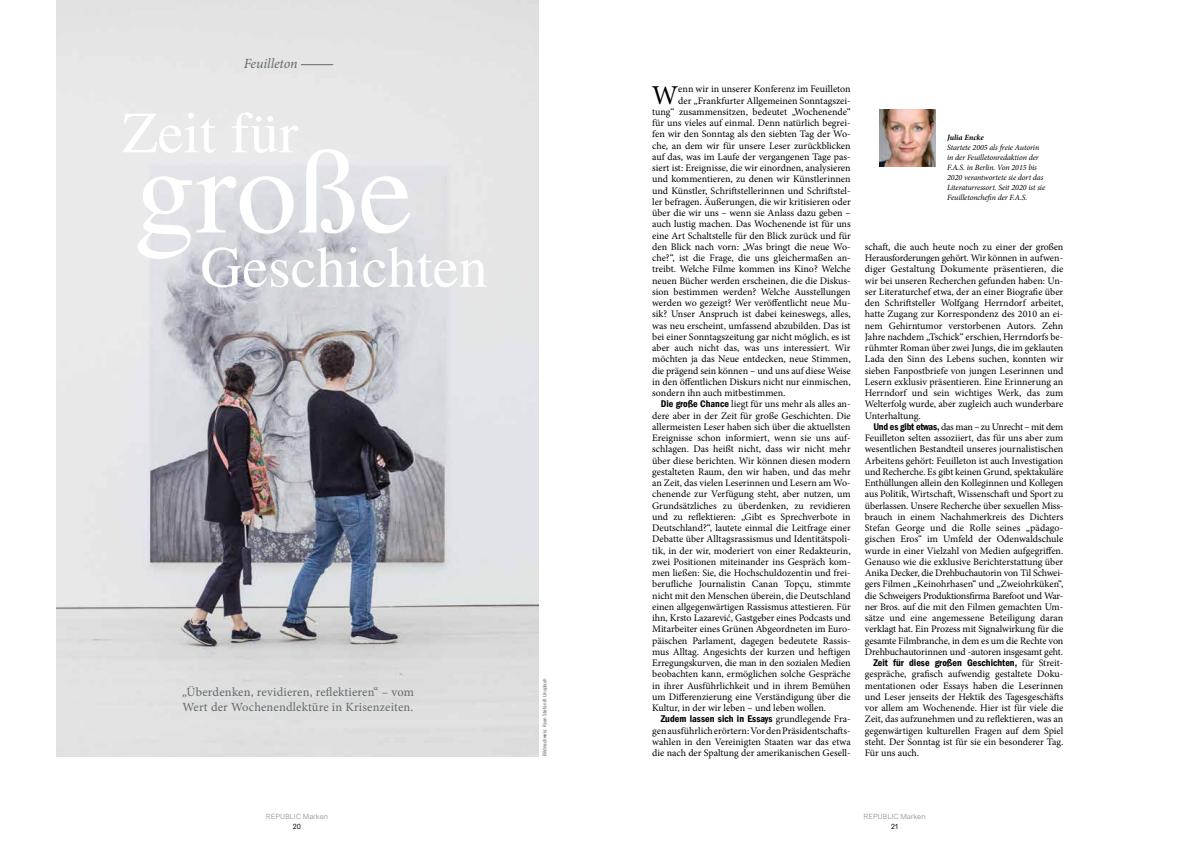
<style>
.page{position:relative;width:1191px;height:842px;background:#fff}
.page>*{position:absolute;margin:0;border:0;box-sizing:border-box;transform-origin:0 0}
.t1{font:122.2px "FAZ Times";color:#fff}
.t2{font:58.1px "FAZ Times";color:#fff}
.t3{font:27.3px "Minion Pro";color:#000}
.t4{font:italic 14px "Minion Pro";letter-spacing:-.005em;color:#60686c}
.t5{font:12.5px/15px "Minion Pro";letter-spacing:.01em;color:#60686c}
.t6{font:10px/11.2px "Minion Pro";color:#000;text-align:justify}
.t7{font:600 condensed 10px "FAZ Franklin Gothic";color:#000}
.t8{font:italic 8px/10px "Minion Pro";letter-spacing:-.01em;color:#000}
.t9{font:italic 700 8px "Minion Pro";letter-spacing:-.005em;color:#000}
.t10{font:7px "Klarheit Grotesk";color:#9d9d9c}
.t11{font:7px "Klarheit Grotesk";color:#000}
.t12{font:condensed 5.5px "FAZ Franklin Gothic";color:#646363}
.s1{font-family:"FAZ Franklin Gothic";font-weight:600;font-stretch:condensed}
.s2{font-family:"Minion Pro";font-weight:400;font-stretch:normal}
</style>
<div class="page">
<img style="left:879px;top:110px;width:56px;height:57px">
<img style="left:57px;top:0;width:482px;height:756px">
<hr style="left:301px;top:64px;width:32px;height:1px;background:#60686c">
<h3 class="t4" style="left:244px;top:54px;width:55px">Feuilleton</h3>
<h2 class="t2" style="left:122px;top:100px;width:177px">Zeit für</h2>
<h1 class="t1" style="left:134px;top:123px;width:280px">große</h1>
<h2 class="t2" style="left:200px;top:234px;width:289px">Geschichten</h2>
<p class="t5" style="left:182px;top:685px;width:234px">„Überdenken, revidieren, reflektieren“ – vom<br>Wert der Wochenendlektüre in Krisenzeiten.</p>
<p class="t10" style="left:266px;top:811px;width:64px">REPUBLIC Marken</p>
<p class="t11" style="left:293px;top:821px;width:10px">20</p>
<p class="t12" style="left:541px;top:756px;width:79px;rotate:-90deg">Bildnachweis: Ryan Stefan @ Unsplash</p>
<h3 class="t3" style="left:652px;top:77px;width:28px">W</h3>
<p class="t6" style="left:678px;top:84px;width:174px">enn wir in unserer Konferenz im Feuilleton</p>
<p class="t6" style="left:678px;top:95px;width:174px">der „Frankfurter Allgemeinen Sonntagszei-</p>
<p class="t6" style="left:652px;top:106px;width:200px">tung“ zusammensitzen, bedeutet „Wochenende“</p>
<p class="t6" style="left:652px;top:117px;width:200px">für uns vieles auf einmal. Denn natürlich begrei-</p>
<p class="t6" style="left:652px;top:129px;width:200px">fen wir den Sonntag als den siebten Tag der Wo-</p>
<p class="t6" style="left:652px;top:140px;width:200px">che, an dem wir für unsere Leser zurückblicken</p>
<p class="t6" style="left:652px;top:151px;width:200px">auf das, was im Laufe der vergangenen Tage pas-</p>
<p class="t6" style="left:652px;top:162px;width:200px">siert ist: Ereignisse, die wir einordnen, analysieren</p>
<p class="t6" style="left:652px;top:174px;width:200px">und kommentieren, zu denen wir Künstlerinnen</p>
<p class="t6" style="left:652px;top:185px;width:200px">und Künstler, Schriftstellerinnen und Schriftstel-</p>
<p class="t6" style="left:652px;top:196px;width:200px">ler befragen. Äußerungen, die wir kritisieren oder</p>
<p class="t6" style="left:652px;top:207px;width:200px">über die wir uns – wenn sie Anlass dazu geben –</p>
<p class="t6" style="left:652px;top:219px;width:200px">auch lustig machen. Das Wochenende ist für uns</p>
<p class="t6" style="left:652px;top:230px;width:200px">eine Art Schaltstelle für den Blick zurück und für</p>
<p class="t6" style="left:652px;top:241px;width:200px">den Blick nach vorn: „Was bringt die neue Wo-</p>
<p class="t6" style="left:652px;top:252px;width:200px">che?“, ist die Frage, die uns gleichermaßen an-</p>
<p class="t6" style="left:652px;top:264px;width:200px">treibt. Welche Filme kommen ins Kino? Welche</p>
<p class="t6" style="left:652px;top:275px;width:200px">neuen Bücher werden erscheinen, die die Diskus-</p>
<p class="t6" style="left:652px;top:286px;width:200px">sion bestimmen werden? Welche Ausstellungen</p>
<p class="t6" style="left:652px;top:297px;width:200px">werden wo gezeigt? Wer veröffentlicht neue Mu-</p>
<p class="t6" style="left:652px;top:309px;width:200px">sik? Unser Anspruch ist dabei keineswegs, alles,</p>
<p class="t6" style="left:652px;top:320px;width:200px">was neu erscheint, umfassend abzubilden. Das ist</p>
<p class="t6" style="left:652px;top:331px;width:200px">bei einer Sonntagszeitung gar nicht möglich, es ist</p>
<p class="t6" style="left:652px;top:342px;width:200px">aber auch nicht das, was uns interessiert. Wir</p>
<p class="t6" style="left:652px;top:354px;width:200px">möchten ja das Neue entdecken, neue Stimmen,</p>
<p class="t6" style="left:652px;top:365px;width:200px">die prägend sein können – und uns auf diese Weise</p>
<p class="t6" style="left:652px;top:376px;width:200px">in den öffentlichen Diskurs nicht nur einmischen,</p>
<p class="t6" style="left:652px;top:387px;width:135px">sondern ihn auch mitbestimmen.</p>
<p class="t6" style="left:660px;top:399px;width:191px"><span class="s1">Die große Chance</span> liegt für uns mehr als alles an-</p>
<p class="t6" style="left:652px;top:410px;width:200px">dere aber in der Zeit für große Geschichten. Die</p>
<p class="t6" style="left:652px;top:421px;width:200px">allermeisten Leser haben sich über die aktuellsten</p>
<p class="t6" style="left:652px;top:432px;width:200px">Ereignisse schon informiert, wenn sie uns auf-</p>
<p class="t6" style="left:652px;top:444px;width:200px">schlagen. Das heißt nicht, dass wir nicht mehr</p>
<p class="t6" style="left:652px;top:455px;width:200px">über diese berichten. Wir können diesen modern</p>
<p class="t6" style="left:652px;top:466px;width:200px">gestalteten Raum, den wir haben, und das mehr</p>
<p class="t6" style="left:652px;top:477px;width:200px">an Zeit, das vielen Leserinnen und Lesern am Wo-</p>
<p class="t6" style="left:652px;top:489px;width:200px">chenende zur Verfügung steht, aber nutzen, um</p>
<p class="t6" style="left:652px;top:500px;width:200px">Grundsätzliches zu überdenken, zu revidieren</p>
<p class="t6" style="left:652px;top:511px;width:200px">und zu reflektieren: „Gibt es Sprechverbote in</p>
<p class="t6" style="left:652px;top:522px;width:200px">Deutschland?“, lautete einmal die Leitfrage einer</p>
<p class="t6" style="left:652px;top:534px;width:200px">Debatte über Alltagsrassismus und Identitätspoli-</p>
<p class="t6" style="left:652px;top:545px;width:200px">tik, in der wir, moderiert von einer Redakteurin,</p>
<p class="t6" style="left:652px;top:556px;width:200px">zwei Positionen miteinander ins Gespräch kom-</p>
<p class="t6" style="left:652px;top:567px;width:200px">men ließen: Sie, die Hochschuldozentin und frei-</p>
<p class="t6" style="left:652px;top:579px;width:200px">berufliche Journalistin Canan Topçu, stimmte</p>
<p class="t6" style="left:652px;top:590px;width:200px">nicht mit den Menschen überein, die Deutschland</p>
<p class="t6" style="left:652px;top:601px;width:200px">einen allgegenwärtigen Rassismus attestieren. Für</p>
<p class="t6" style="left:652px;top:612px;width:200px">ihn, Krsto Lazarević, Gastgeber eines Podcasts und</p>
<p class="t6" style="left:652px;top:624px;width:200px">Mitarbeiter eines Grünen Abgeordneten im Euro-</p>
<p class="t6" style="left:652px;top:635px;width:200px">päischen Parlament, dagegen bedeutete Rassis-</p>
<p class="t6" style="left:652px;top:646px;width:200px">mus Alltag. Angesichts der kurzen und heftigen</p>
<p class="t6" style="left:652px;top:657px;width:200px">Erregungskurven, die man in den sozialen Medien</p>
<p class="t6" style="left:652px;top:669px;width:200px">beobachten kann, ermöglichen solche Gespräche</p>
<p class="t6" style="left:652px;top:680px;width:200px">in ihrer Ausführlichkeit und in ihrem Bemühen</p>
<p class="t6" style="left:652px;top:691px;width:200px">um Differenzierung eine Verständigung über die</p>
<p class="t6" style="left:652px;top:702px;width:175px">Kultur, in der wir leben – und leben wollen.</p>
<p class="t7" style="left:660px;top:713px;width:191px">Zudem lassen sich in Essays <span class="s2">grundlegende Fra-</span></p>
<p class="t6" style="left:652px;top:725px;width:200px">gen ausführlich erörtern: Vor den Präsidentschafts&shy;wahlen in den Vereinigten Staaten war das etwa die nach der Spaltung der amerikanischen Gesell-</p>
<p class="t9" style="left:947px;top:131px;width:38px">Julia Encke</p>
<p class="t8" style="left:947px;top:142px;width:100px">Startete 2005 als freie Autorin in der Feuilletonredaktion der<br>F.A.S. in Berlin. Von 2015 bis<br>2020 verantwortete sie dort das<br>Literaturressort. Seit 2020 ist sie<br>Feuilletonchefin der F.A.S.</p>
<p class="t6" style="left:865px;top:241px;width:200px">schaft, die auch heute noch zu einer der großen Herausforderungen gehört. Wir können in aufwen&shy;diger Gestaltung Dokumente präsentieren, die wir bei unseren Recherchen gefunden haben: Un&shy;ser Literaturchef etwa, der an einer Biografie über den Schriftsteller Wolfgang Herrndorf arbeitet, hatte Zugang zur Korrespondenz des 2010 an ei&shy;nem Gehirntumor verstorbenen Autors. Zehn Jahre nachdem „Tschick“ erschien, Herrndorfs be&shy;rühmter Roman über zwei Jungs, die im geklauten Lada den Sinn des Lebens suchen, konnten wir sieben Fanpostbriefe von jungen Leserinnen und Lesern exklusiv präsentieren. Eine Erinnerung an Herrndorf und sein wichtiges Werk, das zum Welterfolg wurde, aber zugleich auch wunderbare Unterhaltung.</p>
<p class="t6" style="left:865px;top:421px;width:200px;text-indent:8px"><span class="s1">Und es gibt etwas,</span> das man – zu Unrecht – mit dem Feuilleton selten assoziiert, das für uns aber zum wesentlichen Bestandteil unseres journalistischen Arbeitens gehört: Feuilleton ist auch Investigation und Recherche. Es gibt keinen Grund, spektakuläre Enthüllungen allein den Kolleginnen und Kollegen aus Politik, Wirtschaft, Wissenschaft und Sport zu überlassen. Unsere Recherche über sexuellen Miss&shy;brauch in einem Nachahmerkreis des Dichters Stefan George und die Rolle seines „pädago&shy;gischen Eros“ im Umfeld der Odenwaldschule wurde in einer Vielzahl von Medien aufgegriffen.<br>Genauso wie die exklusive Berichterstattung über Anika Decker, die Drehbuchautorin von Til Schwei&shy;gers Filmen „Keinohrhasen“ und „Zweiohrküken“, die Schweigers Produktionsfirma Barefoot und War&shy;ner Bros. auf die mit den Filmen gemachten Um&shy;sätze und eine angemessene Beteiligung daran verklagt hat. Ein Prozess mit Signalwirkung für die gesamte Filmbranche, in dem es um die Rechte von Drehbuchautorinnen und -autoren insgesamt geht.</p>
<p class="t7" style="left:873px;top:657px;width:191px">Zeit für diese großen Geschichten, <span class="s2">für Streit-</span></p>
<p class="t6" style="left:865px;top:669px;width:200px">gespräche, grafisch aufwendig gestaltete Doku&shy;mentationen oder Essays haben die Leserinnen und Leser jenseits der Hektik des Tagesgeschäfts vor allem am Wochenende. Hier ist für viele die Zeit, das aufzunehmen und zu reflektieren, was an gegenwärtigen kulturellen Fragen auf dem Spiel steht. Der Sonntag ist für sie ein besonderer Tag.<br>Für uns auch.</p>
<p class="t10" style="left:863px;top:811px;width:64px">REPUBLIC Marken</p>
<p class="t11" style="left:891px;top:821px;width:9px">21</p>
</div>
